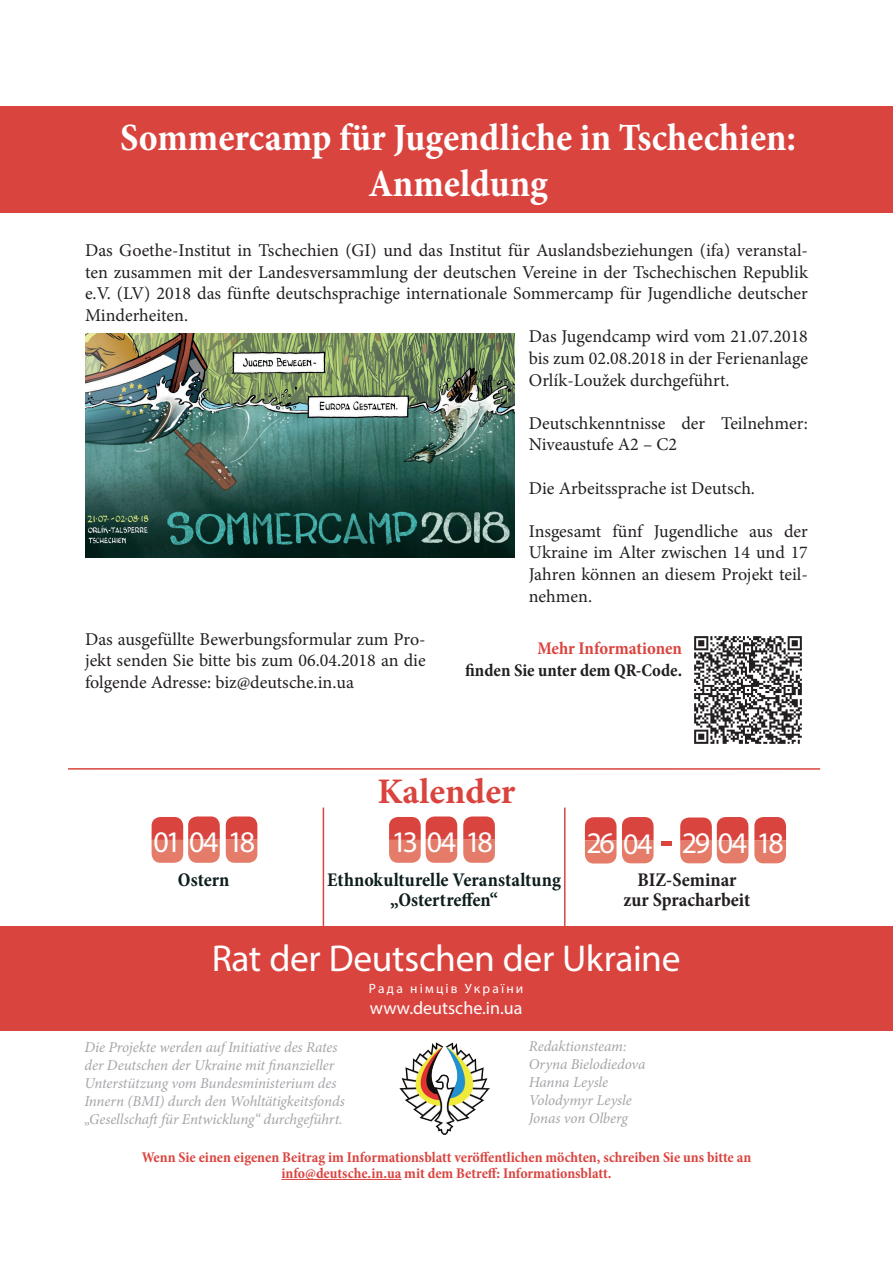
<style>
.page{position:relative;width:893px;height:1263px;background:#fff}
.page>*{position:absolute;margin:0;border:0;box-sizing:border-box;transform-origin:0 0}
.t1{font:700 condensed 39px "Minion Pro";color:#fff}
.t2{font:37.5px "Myriad Pro";letter-spacing:-.01em;color:#fff}
.t3{font:700 36px "Minion Pro";color:#da443f}
.t4{font:30px "Myriad Pro";letter-spacing:-.08em;color:#fff}
.t5{font:700 condensed 19.5px/19.5px "Minion Pro";color:#0e1d1d;text-align:center}
.t6{font:700 condensed 19.5px "Minion Pro";color:#231f20}
.t7{font:18px/21.6px "Minion Pro";color:#231f20;text-align:justify}
.t8{font:700 condensed 18px "Minion Pro";color:#231f20}
.t9{font:18px "Myriad Pro";color:#fff}
.t10{font:700 condensed 18px "Minion Pro";letter-spacing:-.005em;color:#da443f}
.t11{font:italic 15px/18px "Minion Pro";letter-spacing:-.005em;color:#a4a5a9}
.t12{font:700 condensed 15px "Minion Pro";letter-spacing:-.005em;color:#da443f}
.t13{font:13.5px "Myriad Pro";letter-spacing:.16em;color:#fff}
</style>
<div class="page">
<div style="left:0;top:106px;width:893px;height:107px;background:#da443f"></div>
<div style="left:0;top:926px;width:893px;height:105px;background:#da443f"></div>
<hr style="left:68px;top:768px;width:752px;height:2px;background:#da443f">
<img style="left:400px;top:1042px;width:89px;height:92px">
<svg style="left:463px;top:816px;width:32px;height:47px;background:#e16b60"></svg>
<svg style="left:389px;top:816px;width:68px;height:47px;background:#e3756b"></svg>
<hr style="left:281px;top:1179px;width:120px;height:1px;background:#da443f">
<hr style="left:323px;top:807px;width:1px;height:119px;background:#da443f">
<svg style="left:754px;top:817px;width:32px;height:46px"></svg>
<svg style="left:680px;top:817px;width:68px;height:46px;background:#e27368"></svg>
<svg style="left:622px;top:817px;width:32px;height:46px"></svg>
<hr style="left:662px;top:841px;width:10px;height:4px;background:#da443f">
<svg style="left:585px;top:817px;width:31px;height:46px"></svg>
<hr style="left:564px;top:807px;width:1px;height:119px;background:#da443f">
<svg style="left:226px;top:816px;width:31px;height:47px"></svg>
<svg style="left:152px;top:816px;width:68px;height:47px;background:#e3756b"></svg>
<img style="left:694px;top:636px;width:108px;height:108px">
<img style="left:85px;top:334px;width:429px;height:223px">
<p class="t1" style="left:120px;top:110px;width:678px">Sommercamp für Jugendliche in Tschechien:</p>
<p class="t1" style="left:368px;top:157px;width:181px">Anmeldung</p>
<p class="t7" style="left:85px;top:240px;width:724px">Das Goethe-Institut in Tschechien (GI) und das Institut für Auslandsbeziehungen (ifa) veranstal&shy;ten zusammen mit der Landesversammlung der deutschen Vereine in der Tschechischen Republik e.V. (LV) 2018 das fünfte deutschsprachige internationale Sommercamp für Jugendliche deutscher Minderheiten.</p>
<p class="t7" style="left:529px;top:326px;width:281px">Das Jugendcamp wird vom 21.07.2018 bis zum 02.08.2018 in der Ferienanlage Orlík-Loužek durchgeführt.</p>
<p class="t7" style="left:529px;top:412px;width:281px">Deutschkenntnisse der Teilnehmer:<br>Niveaustufe A2 – C2</p>
<p class="t7" style="left:529px;top:477px;width:228px">Die Arbeitssprache ist Deutsch.</p>
<p class="t7" style="left:529px;top:520px;width:281px">Insgesamt fünf Jugendliche aus der Ukraine im Alter zwischen 14 und 17<br>Jahren können an diesem Projekt teil&shy;nehmen.</p>
<p class="t7" style="left:85px;top:628px;width:342px">Das ausgefüllte Bewerbungsformular zum Pro&shy;jekt senden Sie bitte bis zum 06.04.2018 an die folgende Adresse: biz@deutsche.in.ua</p>
<p class="t10" style="left:537px;top:636px;width:146px">Mehr Informationen</p>
<p class="t8" style="left:465px;top:658px;width:218px">finden Sie unter dem QR-Code.</p>
<p class="t4" style="left:154px;top:823px;width:103px">01 04 18</p>
<p class="t5" style="left:178px;top:870px;width:53px">Ostern</p>
<p class="t3" style="left:377px;top:766px;width:140px">Kalender</p>
<p class="t4" style="left:391px;top:823px;width:103px">13 04 18</p>
<p class="t5" style="left:327px;top:870px;width:235px">Ethnokulturelle Veranstaltung „Ostertreffen“</p>
<p class="t4" style="left:586px;top:825px;width:67px">26 04</p>
<p class="t4" style="left:682px;top:824px;width:104px">29 04 18</p>
<p class="t6" style="left:637px;top:866px;width:101px">BIZ-Seminar</p>
<p class="t6" style="left:624px;top:886px;width:128px">zur Spracharbeit</p>
<p class="t2" style="left:212px;top:935px;width:470px">Rat der Deutschen der Ukraine</p>
<p class="t13" style="left:369px;top:980px;width:156px">Рада німців України</p>
<p class="t9" style="left:370px;top:997px;width:154px">www.deutsche.in.ua</p>
<p class="t11" style="left:84px;top:1038px;width:262px">Die Projekte werden auf Initiative des Rates der Deutschen der Ukraine mit finanzieller Unterstützung vom Bundesministerium des Innern (BMI) durch den Wohltätigkeitsfonds „Gesellschaft für Entwicklung“ durchgeführt.</p>
<p class="t11" style="left:529px;top:1037px;width:99px">Redaktionsteam:</p>
<p class="t11" style="left:529px;top:1055px;width:118px">Oryna Bielodiedova</p>
<p class="t11" style="left:529px;top:1073px;width:81px">Hanna Leysle</p>
<p class="t11" style="left:529px;top:1091px;width:104px">Volodymyr Leysle</p>
<p class="t11" style="left:529px;top:1109px;width:101px">Jonas von Olberg</p>
<p class="t12" style="left:142px;top:1147px;width:611px">Wenn Sie einen eigenen Beitrag im Informationsblatt veröffentlichen möchten, schreiben Sie uns bitte an</p>
<p class="t12" style="left:281px;top:1163px;width:332px">info@deutsche.in.ua mit dem Betreff: Informationsblatt.</p>
</div>
